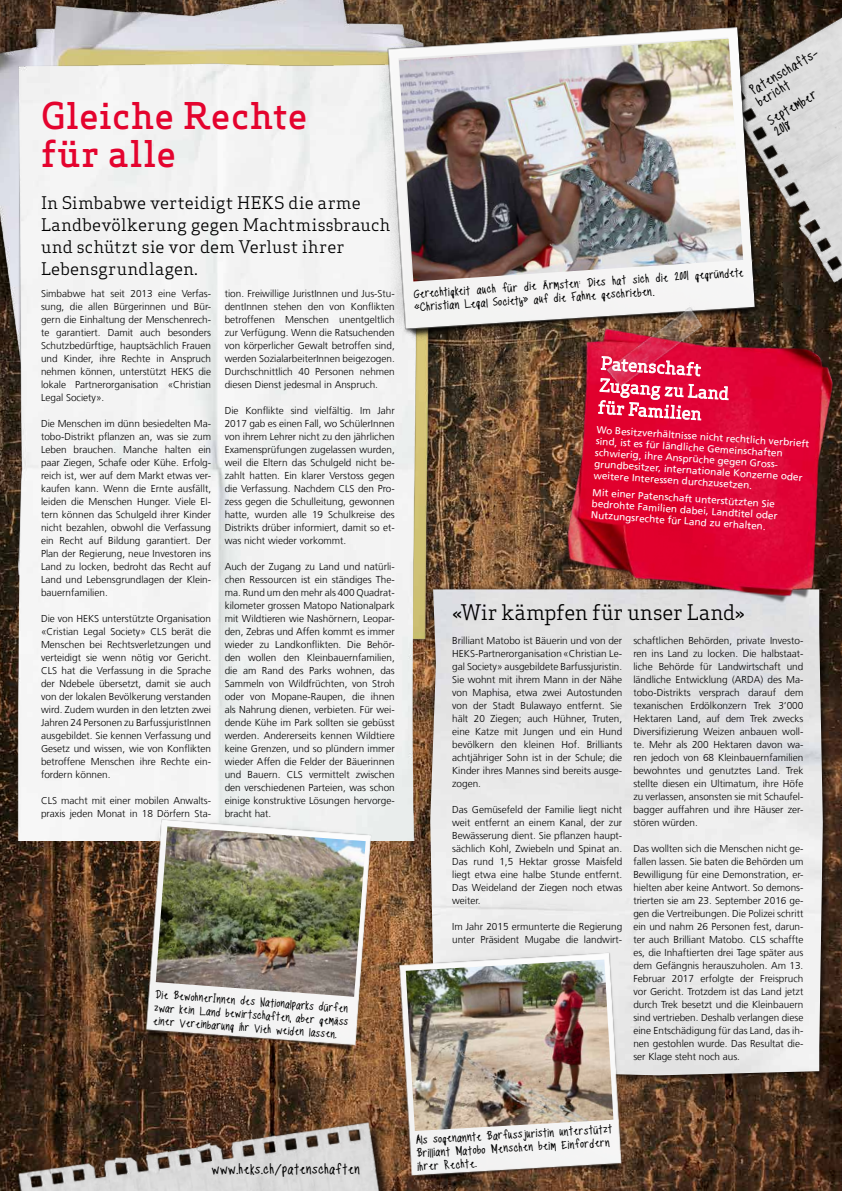
<style>
.page{position:relative;width:842px;height:1191px;background:#fff}
.page>*{position:absolute;margin:0;border:0;box-sizing:border-box;transform-origin:0 0}
.t1{font:500 36px/37.4px "Apex Serif";letter-spacing:.01em;color:#e4032e}
.t2{font:21px "Apex Serif";letter-spacing:.005em;color:#000}
.t3{font:17px/22px "Apex Serif";letter-spacing:.015em;color:#000}
.t4{font:17px/22px "Apex Serif";color:#fff}
.t5{font:14px/13.2px "Tippy Toes Bold";color:#000}
.t6{font:12px/13.5px "Tippy Toes Bold";color:#000}
.t7{font:11.5px/13.3px "Tippy Toes Bold";color:#000;text-align:justify}
.t8{font:300 10px/13px "Frutiger LT Com";color:#000;text-align:justify}
.t9{font:10px/11.4px "Frutiger LT Com";color:#fff}
</style>
<div class="page">
<img style="left:0;top:0;width:842px;height:1191px">
<img style="left:0;top:0;width:477px;height:578px">
<img style="left:0;top:27px;width:450px;height:814px">
<img style="left:4px;top:1111px;width:386px;height:80px">
<img style="left:810px;top:7px;width:32px;height:289px">
<img style="left:335px;top:0;width:475px;height:381px">
<img style="left:399px;top:39px;width:344px;height:242px">
<div style="left:424px;top:583px;width:407px;height:500px;background:#000;opacity:.82"></div>
<img style="left:430px;top:613px;width:393px;height:462px">
<div style="left:430px;top:578px;width:337px;height:70px;background:#fff;opacity:.58"></div>
<div style="left:453px;top:603px;width:291px;height:22px;background:#e2e2e2"></div>
<img style="left:552px;top:304px;width:290px;height:309px">
<img style="left:562px;top:287px;width:182px;height:142px">
<svg style="left:598px;top:356px;width:131px;height:84px;background:#e52f57"></svg>
<div style="left:18px;top:171px;width:394px;height:132px;background:#f3f3f3"></div>
<img style="left:389px;top:944px;width:243px;height:241px">
<img style="left:406px;top:959px;width:207px;height:172px">
<img style="left:136px;top:810px;width:246px;height:246px">
<img style="left:156px;top:826px;width:210px;height:170px">
<h1 class="t1" style="left:41px;top:97px;width:268px">Gleiche Rechte für alle</h1>
<h3 class="t3" style="left:41px;top:192px;width:351px">In Simbabwe verteidigt HEKS die arme Landbevölkerung gegen Machtmissbrauch und schützt sie vor dem Verlust ihrer Lebensgrundlagen.</h3>
<p class="t8" style="left:225px;top:287px;width:172px">tion. Freiwillige JuristInnen und Jus-Stu&shy;dentInnen stehen den von Konflikten betroffenen Menschen unentgeltlich zur Verfügung. Wenn die Ratsuchenden von körperlicher Gewalt betroffen sind, werden SozialarbeiterInnen beigezogen.<br>Durchschnittlich 40 Personen nehmen diesen Dienst jedesmal in Anspruch.</p>
<p class="t8" style="left:225px;top:404px;width:172px">Die Konflikte sind vielfältig. Im Jahr 2017 gab es einen Fall, wo SchülerInnen von ihrem Lehrer nicht zu den jährlichen Examensprüfungen zugelassen wurden, weil die Eltern das Schulgeld nicht be&shy;zahlt hatten. Ein klarer Verstoss gegen die Verfassung. Nachdem CLS den Pro&shy;zess gegen die Schulleitung, gewonnen hatte, wurden alle 19 Schulkreise des Distrikts drüber informiert, damit so et&shy;was nicht wieder vorkommt.</p>
<p class="t8" style="left:225px;top:560px;width:172px">Auch der Zugang zu Land und natürli&shy;chen Ressourcen ist ein ständiges The&shy;ma. Rund um den mehr als 400 Quadrat&shy;kilometer grossen Matopo Nationalpark mit Wildtieren wie Nashörnern, Leopar&shy;den, Zebras und Affen kommt es immer wieder zu Landkonflikten. Die Behör&shy;den wollen den Kleinbauernfamilien, die am Rand des Parks wohnen, das Sammeln von Wildfrüchten, von Stroh oder von Mopane-Raupen, die ihnen als Nahrung dienen, verbieten. Für wei&shy;dende Kühe im Park sollten sie gebüsst werden. Andererseits kennen Wildtiere keine Grenzen, und so plündern immer wieder Affen die Felder der Bäuerinnen und Bauern. CLS vermittelt zwischen den verschiedenen Parteien, was schon einige konstruktive Lösungen hervorge&shy;bracht hat.</p>
<p class="t8" style="left:41px;top:287px;width:172px">Simbabwe hat seit 2013 eine Verfas&shy;sung, die allen Bürgerinnen und Bür&shy;gern die Einhaltung der Menschenrech&shy;te garantiert. Damit auch besonders Schutzbedürftige, hauptsächlich Frauen und Kinder, ihre Rechte in Anspruch nehmen können, unterstützt HEKS die lokale Partnerorganisation «Christian Legal Society».</p>
<p class="t8" style="left:41px;top:417px;width:172px">Die Menschen im dünn besiedelten Ma&shy;tobo-Distrikt pflanzen an, was sie zum Leben brauchen. Manche halten ein paar Ziegen, Schafe oder Kühe. Erfolg&shy;reich ist, wer auf dem Markt etwas ver&shy;kaufen kann. Wenn die Ernte ausfällt, leiden die Menschen Hunger. Viele El&shy;tern können das Schulgeld ihrer Kinder nicht bezahlen, obwohl die Verfassung ein Recht auf Bildung garantiert. Der Plan der Regierung, neue Investoren ins Land zu locken, bedroht das Recht auf Land und Lebensgrundlagen der Klein&shy;bauernfamilien.</p>
<p class="t8" style="left:41px;top:612px;width:172px">Die von HEKS unterstützte Organisation «Cristian Legal Society» CLS berät die Menschen bei Rechtsverletzungen und verteidigt sie wenn nötig vor Gericht.<br>CLS hat die Verfassung in die Sprache der Ndebele übersetzt, damit sie auch von der lokalen Bevölkerung verstanden wird. Zudem wurden in den letzten zwei Jahren 24 Personen zu BarfussjuristInnen ausgebildet. Sie kennen Verfassung und Gesetz und wissen, wie von Konflikten betroffene Menschen ihre Rechte ein&shy;fordern können.</p>
<p class="t8" style="left:41px;top:794px;width:172px">CLS macht mit einer mobilen Anwalts&shy;praxis jeden Monat in 18 Dörfern Sta-</p>
<p class="t7" style="left:155px;top:988px;width:196px;rotate:4deg">Die BewohnerInnen des Nationalparks dürfen zwar kein Land bewirtschaften aber gemäss einer Vereinbarung ihr Vieh weiden lassen.</p>
<h3 class="t5" style="left:747px;top:86px;width:80px;rotate:-31deg">Patenschafts&shy;bericht</h3>
<h3 class="t5" style="left:765px;top:117px;width:57px;rotate:-31deg">September<br>2018</h3>
<p class="t6" style="left:413px;top:289px;width:333px;line-height:13.1px;rotate:-4deg">Gerechtigkeit auch für die Ärmsten: Dies hat sich die 2001 gegründete «Christian Legal Society» auf die Fahne geschrieben.</p>
<h3 class="t4" style="left:602px;top:352px;width:131px;rotate:4deg">Patenschaft<br>Zugang zu Land für Familien</h3>
<p class="t9" style="left:597px;top:423px;width:215px;rotate:4deg">Wo Besitzverhältnisse nicht rechtlich verbrieft sind, ist es für ländliche Gemeinschaften schwierig, ihre Ansprüche gegen Gross&shy;grundbesitzer, internationale Konzerne oder weitere Interessen durchzusetzen.</p>
<p class="t9" style="left:593px;top:486px;width:188px;rotate:4deg">Mit einer Patenschaft unterstützten Sie bedrohte Familien dabei, Landtitel oder<br>Nutzungsrechte für Land zu erhalten.</p>
<h2 class="t2" style="left:452px;top:598px;width:294px">«Wir kämpfen für unser Land»</h2>
<p class="t8" style="left:452px;top:634px;width:172px">Brilliant Matobo ist Bäuerin und von der HEKS-Partnerorganisation«Christian Le&shy;gal Society» ausgebildete Barfussjuristin.<br>Sie wohnt mit ihrem Mann in der Nähe von Maphisa, etwa zwei Autostunden von der Stadt Bulawayo entfernt. Sie hält 20 Ziegen; auch Hühner, Truten, eine Katze mit Jungen und ein Hund bevölkern den kleinen Hof. Brilliants achtjähriger Sohn ist in der Schule; die Kinder ihres Mannes sind bereits ausge&shy;zogen.</p>
<p class="t8" style="left:452px;top:803px;width:172px">Das Gemüsefeld der Familie liegt nicht weit entfernt an einem Kanal, der zur Bewässerung dient. Sie pflanzen haupt&shy;sächlich Kohl, Zwiebeln und Spinat an.<br>Das rund 1,5 Hektar grosse Maisfeld liegt etwa eine halbe Stunde entfernt.<br>Das Weideland der Ziegen noch etwas weiter.</p>
<p class="t8" style="left:452px;top:920px;width:172px">Im Jahr 2015 ermunterte die Regierung unter Präsident Mugabe die landwirt-</p>
<p class="t8" style="left:633px;top:634px;width:172px">schaftlichen Behörden, private Investo&shy;ren ins Land zu locken. Die halbstaat&shy;liche Behörde für Landwirtschaft und ländliche Entwicklung (ARDA) des Ma&shy;tobo-Distrikts versprach darauf dem texanischen Erdölkonzern Trek 3‘000<br>Hektaren Land, auf dem Trek zwecks Diversifizierung Weizen anbauen woll&shy;te. Mehr als 200 Hektaren davon wa&shy;ren jedoch von 68 Kleinbauernfamilien bewohntes und genutztes Land. Trek stellte diesen ein Ultimatum, ihre Höfe zu verlassen, ansonsten sie mit Schaufel&shy;bagger auffahren und ihre Häuser zer&shy;stören würden.</p>
<p class="t8" style="left:633px;top:842px;width:172px">Das wollten sich die Menschen nicht ge&shy;fallen lassen. Sie baten die Behörden um Bewilligung für eine Demonstration, er&shy;hielten aber keine Antwort. So demons&shy;trierten sie am 23. September 2016 ge&shy;gen die Vertreibungen. Die Polizei schritt ein und nahm 26 Personen fest, darun&shy;ter auch Brilliant Matobo. CLS schaffte es, die Inhaftierten drei Tage später aus dem Gefängnis herauszuholen. Am 13.<br>Februar 2017 erfolgte der Freispruch vor Gericht. Trotzdem ist das Land jetzt durch Trek besetzt und die Kleinbauern sind vertrieben. Deshalb verlangen diese eine Entschädigung für das Land, das ih&shy;nen gestohlen wurde. Das Resultat die&shy;ser Klage steht noch aus.</p>
<h3 class="t5" style="left:212px;top:1163px;width:150px">www.heks.ch/patenschaften</h3>
<p class="t6" style="left:415px;top:1133px;width:198px;rotate:-3deg">Als sogenannte Barfussjuristin unterstützt<br>Brilliant Matobo Menschen beim Einfordern ihrer Rechte.</p>
</div>
